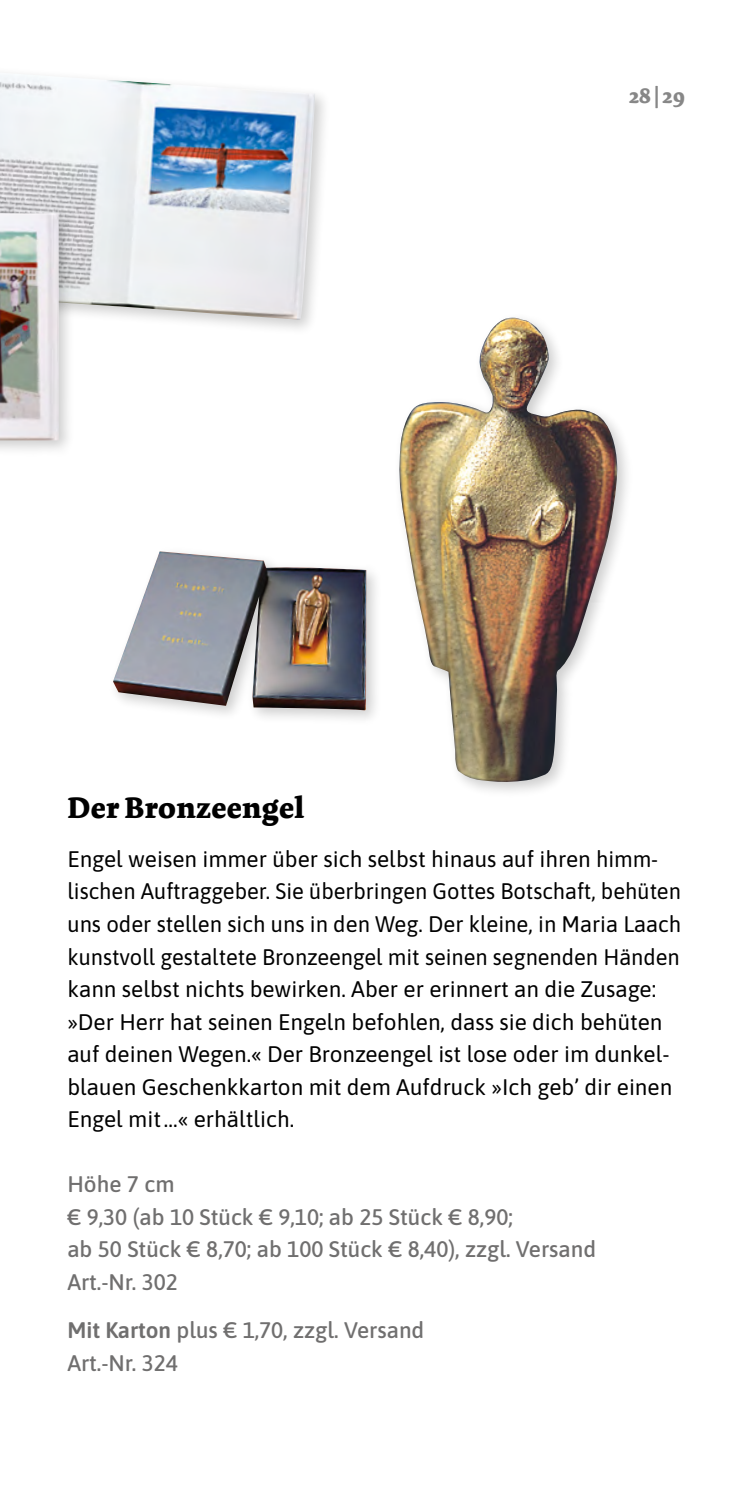
<style>
.page{position:relative;width:752px;height:1489px;background:#fff}
.page>*{position:absolute;margin:0;border:0;box-sizing:border-box;transform-origin:0 0}
.t1{font:700 31.25px "Dolly Pro";letter-spacing:.01em;color:#000}
.t2{font:22.5px/32.5px "Asap";color:#000}
.t3{font:500 22.5px/32.5px "Asap";color:#706f6f}
.t4{font:700 22.5px "Dolly Pro";color:#878787}
.s1{font-weight:600}
</style>
<div class="page">
<div style="left:0;top:64px;width:331px;height:272px;background:#000;opacity:.2"></div>
<img style="left:0;top:73px;width:315px;height:247px">
<div style="left:0;top:207px;width:76px;height:250px;background:#000;opacity:.2"></div>
<img style="left:0;top:213px;width:59px;height:227px">
<div style="left:107px;top:545px;width:276px;height:181px;background:#000;opacity:.2"></div>
<img style="left:113px;top:551px;width:253px;height:159px">
<div style="left:392px;top:311px;width:242px;height:487px;background:#000;opacity:.2"></div>
<img style="left:398px;top:318px;width:219px;height:464px">
<p class="t4" style="left:629px;top:81px;width:57px">28|29</p>
<h1 class="t1" style="left:67px;top:787px;width:238px">Der Bronzeengel</h1>
<p class="t2" style="left:67px;top:841px;width:615px">Engel weisen immer über sich selbst hinaus auf ihren himm&shy;lischen Auftraggeber. Sie überbringen Gottes Botschaft, behüten uns oder stellen sich uns in den Weg. Der kleine, in Maria Laach kunstvoll gestaltete Bronzeengel mit seinen segnenden Händen kann selbst nichts bewirken. Aber er erinnert an die Zusage: »Der Herr hat seinen Engeln befohlen, dass sie dich behüten auf deinen Wegen.« Der Bronzeengel ist lose oder im dunkel&shy;blauen Geschenkkarton mit dem Aufdruck »Ich geb’ dir einen Engel mit…« erhältlich.</p>
<p class="t3" style="left:67px;top:1166px;width:530px">Höhe 7 cm<br>€ 9,30 (ab 10 Stück € 9,10; ab 25 Stück € 8,90;<br>ab 50 Stück € 8,70; ab 100 Stück € 8,40), zzgl. Versand<br>Art.-Nr. 302</p>
<p class="t3" style="left:67px;top:1312px;width:358px"><span class="s1">Mit Karton</span> plus € 1,70, zzgl. Versand<br>Art.-Nr. 324</p>
</div>
